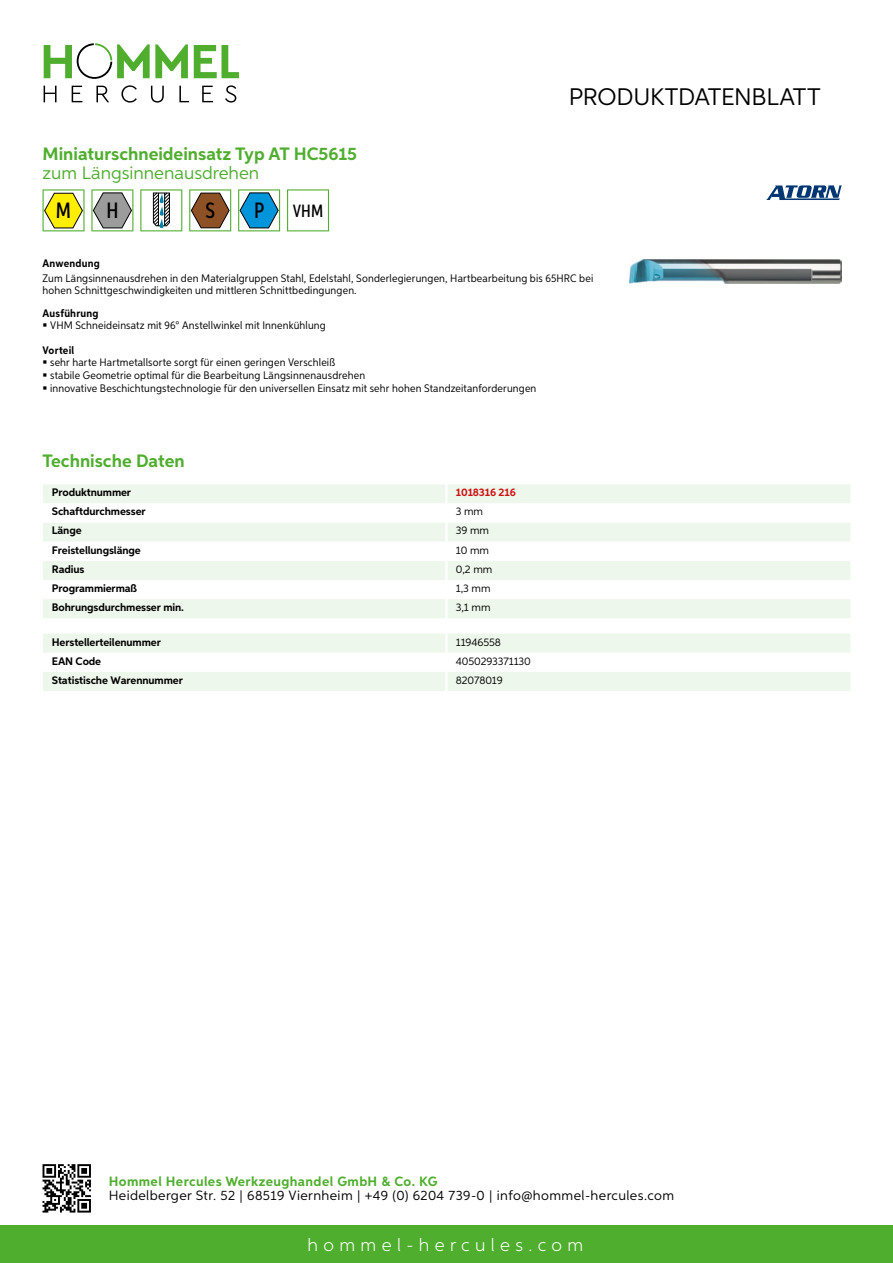
<style>
.page{position:relative;width:893px;height:1263px;background:#fff}
.page>*{position:absolute;margin:0;border:0;box-sizing:border-box;transform-origin:0 0}
.t1{font:24px "Aspira";letter-spacing:-.01em;color:#000}
.t2{font:500 22.2px "Aspira XX Nar";color:#000}
.t3{font:700 18px "Aspira";color:#50ae2f}
.t4{font:18px "Aspira";color:#50ae2f}
.t5{font:300 18px "Aspira";letter-spacing:.3em;color:#fff}
.t6{font:500 17.85px "Aspira XX Nar";color:#000}
.t7{font:13.5px "Aspira";letter-spacing:.03em;color:#000}
.t8{font:700 13.5px "Aspira";letter-spacing:.03em;color:#50ae2f}
.t9{font:10.95px/12.8px "Aspira Nar";letter-spacing:.015em;color:#000}
.t10{font:700 10.95px "Aspira";letter-spacing:-.01em;color:#000}
.t11{font:10.95px "Aspira";letter-spacing:-.01em;color:#000}
.t12{font:700 10.95px "Aspira Nar";letter-spacing:.02em;color:#000}
.t13{font:700 10.95px "Aspira";letter-spacing:-.01em;color:#cd1013}
</style>
<div class="page">
<div style="left:0;top:1226px;width:893px;height:37px;background:#50ae2f"></div>
<svg style="left:43px;top:1164px;width:48px;height:48px"></svg>
<svg style="left:194px;top:45px;width:45px;height:33px"></svg>
<svg style="left:44px;top:43px;width:144px;height:36px"></svg>
<svg style="left:44px;top:86px;width:13px;height:16px"></svg>
<svg style="left:72px;top:86px;width:10px;height:16px"></svg>
<svg style="left:96px;top:86px;width:13px;height:16px"></svg>
<svg style="left:121px;top:85px;width:16px;height:18px"></svg>
<svg style="left:151px;top:86px;width:13px;height:17px"></svg>
<svg style="left:179px;top:86px;width:10px;height:16px"></svg>
<svg style="left:202px;top:86px;width:11px;height:16px"></svg>
<svg style="left:225px;top:85px;width:11px;height:18px"></svg>
<div style="left:43px;top:484px;width:807px;height:134px;background:#eef7eb"></div>
<svg style="left:43px;top:503px;width:807px;height:96px"></svg>
<hr style="left:445px;top:484px;width:3px;height:19px;background:#fff">
<hr style="left:445px;top:503px;width:3px;height:20px;background:#fff">
<hr style="left:445px;top:523px;width:3px;height:19px;background:#fff">
<hr style="left:445px;top:542px;width:3px;height:19px;background:#fff">
<hr style="left:445px;top:561px;width:3px;height:19px;background:#fff">
<hr style="left:445px;top:580px;width:3px;height:19px;background:#fff">
<hr style="left:445px;top:599px;width:3px;height:19px;background:#fff">
<svg style="left:43px;top:634px;width:807px;height:57px"></svg>
<hr style="left:445px;top:672px;width:3px;height:19px;background:#fff">
<svg style="left:43px;top:189px;width:42px;height:42px"></svg>
<svg style="left:91px;top:189px;width:42px;height:42px"></svg>
<svg style="left:140px;top:189px;width:42px;height:42px"></svg>
<svg style="left:189px;top:189px;width:42px;height:42px"></svg>
<svg style="left:238px;top:189px;width:42px;height:42px"></svg>
<svg style="left:287px;top:189px;width:42px;height:42px"></svg>
<img style="left:629px;top:259px;width:213px;height:25px">
<svg style="left:766px;top:185px;width:76px;height:15px"></svg>
<h3 class="t3" style="left:43px;top:142px;width:316px">Miniaturschneideinsatz Typ AT HC5615</h3>
<h3 class="t4" style="left:43px;top:162px;width:218px">zum Längsinnenausdrehen</h3>
<h2 class="t2" style="left:56px;top:197px;width:17px">M</h2>
<h2 class="t2" style="left:106px;top:197px;width:14px">H</h2>
<h2 class="t2" style="left:205px;top:197px;width:11px">S</h2>
<h2 class="t2" style="left:254px;top:197px;width:12px">P</h2>
<h3 class="t6" style="left:293px;top:200px;width:32px">VHM</h3>
<h1 class="t1" style="left:569px;top:82px;width:253px">Produktdatenblatt</h1>
<p class="t12" style="left:43px;top:257px;width:59px">Anwendung</p>
<p class="t9" style="left:43px;top:273px;width:552px;line-height:12px">Zum Längsinnenausdrehen in den Materialgruppen Stahl, Edelstahl, Sonderlegierungen, Hartbearbeitung bis 65HRC bei hohen Schnittgeschwindigkeiten und mittleren Schnittbedingungen.</p>
<p class="t12" style="left:43px;top:306px;width:58px">Ausführung</p>
<p class="t9" style="left:50px;top:319px;width:277px">VHM Schneideinsatz mit 96° Anstellwinkel mit Innenkühlung</p>
<p class="t12" style="left:43px;top:343px;width:33px">Vorteil</p>
<p class="t9" style="left:50px;top:356px;width:488px">sehr harte Hartmetallsorte sorgt für einen geringen Verschleiß<br>stabile Geometrie optimal für die Bearbeitung Längsinnenausdrehen<br>innovative Beschichtungstechnologie für den universellen Einsatz mit sehr hohen Standzeitanforderungen</p>
<h3 class="t3" style="left:43px;top:450px;width:144px">Technische Daten</h3>
<p class="t10" style="left:52px;top:486px;width:81px">Produktnummer</p>
<p class="t13" style="left:456px;top:486px;width:61px">1018316 216</p>
<p class="t10" style="left:52px;top:505px;width:95px">Schaftdurchmesser</p>
<p class="t11" style="left:456px;top:505px;width:29px">3 mm</p>
<p class="t10" style="left:52px;top:524px;width:31px">Länge</p>
<p class="t11" style="left:456px;top:524px;width:35px">39 mm</p>
<p class="t10" style="left:52px;top:543px;width:90px">Freistellungslänge</p>
<p class="t11" style="left:456px;top:543px;width:35px">10 mm</p>
<p class="t10" style="left:52px;top:562px;width:34px">Radius</p>
<p class="t11" style="left:456px;top:562px;width:38px">0,2 mm</p>
<p class="t10" style="left:52px;top:581px;width:87px">Programmiermaß</p>
<p class="t11" style="left:456px;top:581px;width:36px">1,3 mm</p>
<p class="t10" style="left:52px;top:600px;width:134px">Bohrungsdurchmesser min.</p>
<p class="t11" style="left:456px;top:601px;width:36px">3,1 mm</p>
<p class="t10" style="left:52px;top:635px;width:111px">Herstellerteilenummer</p>
<p class="t11" style="left:456px;top:635px;width:47px">11946558</p>
<p class="t10" style="left:52px;top:654px;width:51px">EAN Code</p>
<p class="t11" style="left:456px;top:654px;width:77px">4050293371130</p>
<p class="t10" style="left:52px;top:673px;width:132px">Statistische Warennummer</p>
<p class="t11" style="left:456px;top:673px;width:48px">82078019</p>
<p class="t8" style="left:109px;top:1172px;width:330px">Hommel Hercules Werkzeughandel GmbH &amp; Co. KG</p>
<p class="t7" style="left:109px;top:1187px;width:567px">Heidelberger Str. 52 | 68519 Viernheim | +49 (0) 6204 739-0 | info@hommel-hercules.com</p>
<h3 class="t5" style="left:307px;top:1234px;width:277px">hommel-hercules.com</h3>
</div>
